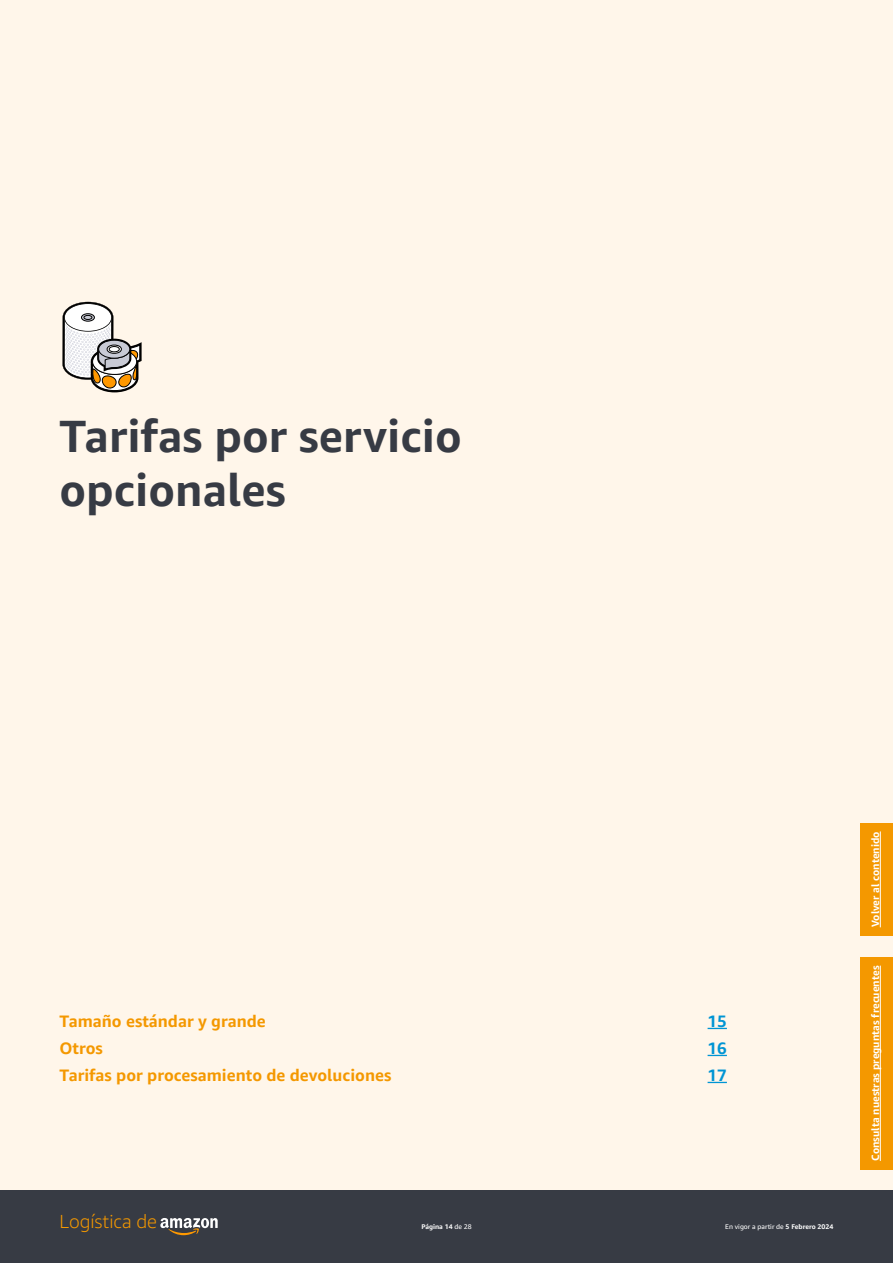
<style>
.page{position:relative;width:893px;height:1263px;background:#fff6ea}
.page>*{position:absolute;margin:0;border:0;box-sizing:border-box;transform-origin:0 0}
.t1{font:700 45px/54px "Amazon Ember";color:#373b44}
.t2{font:300 18.9px "Amazon Ember";color:#f49800}
.t3{font:700 16.5px "Amazon Ember";color:#f49800}
.t4{font:700 16.5px "Amazon Ember";color:#0095d4}
.t5{font:700 10.5px "Amazon Ember";color:#fff}
.t6{font:6.75px "Amazon Ember";color:#fff}
.t7{font:700 6.75px "Amazon Ember";color:#fff}
.s1{font-weight:400}
.s2{font-weight:700}
</style>
<div class="page">
<div style="left:0;top:1191px;width:893px;height:72px;background:#373b44"></div>
<div style="left:860px;top:957px;width:33px;height:212px;background:#f49800"></div>
<hr style="left:880px;top:966px;width:1px;height:195px;background:#fff">
<svg style="left:160px;top:1218px;width:58px;height:17px"></svg>
<div style="left:860px;top:823px;width:33px;height:113px;background:#f49800"></div>
<hr style="left:880px;top:831px;width:1px;height:96px;background:#fff">
<svg style="left:62px;top:302px;width:80px;height:91px"></svg>
<svg style="left:708px;top:1028px;width:19px;height:1px"></svg>
<svg style="left:708px;top:1055px;width:19px;height:1px"></svg>
<svg style="left:708px;top:1082px;width:19px;height:1px"></svg>
<h1 class="t1" style="left:60px;top:409px;width:404px">Tarifas por servicio opcionales</h1>
<p class="t3" style="left:60px;top:1010px;width:208px">Tamaño estándar y grande</p>
<p class="t4" style="left:708px;top:1010px;width:21px">15</p>
<p class="t3" style="left:60px;top:1037px;width:45px">Otros</p>
<p class="t4" style="left:708px;top:1037px;width:21px">16</p>
<p class="t3" style="left:60px;top:1064px;width:333px">Tarifas por procesamiento de devoluciones</p>
<p class="t4" style="left:708px;top:1064px;width:21px">17</p>
<p class="t2" style="left:60px;top:1210px;width:99px">Logística de</p>
<p class="t7" style="left:421px;top:1222px;width:52px">Página 14 <span class="s1">de 28</span></p>
<p class="t6" style="left:725px;top:1222px;width:110px">En vigor a partir de <span class="s2">5 Febrero 2024</span></p>
<p class="t5" style="left:869px;top:927px;width:97px;rotate:-90deg">Volver al contenido</p>
<p class="t5" style="left:869px;top:1161px;width:197px;rotate:-90deg">Consulta nuestras preguntas frecuentes</p>
</div>
